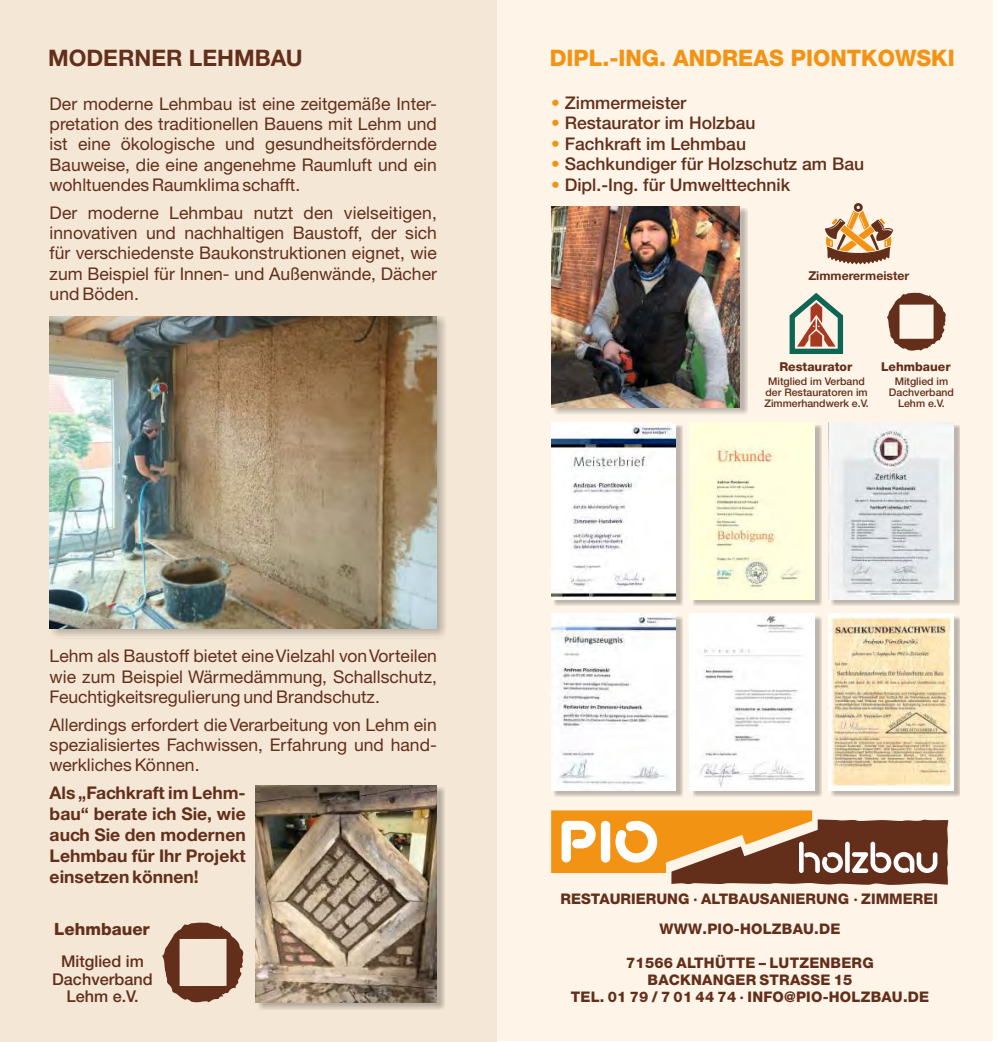
<style>
.page{position:relative;width:998px;height:1042px;background:#fff}
.page>*{position:absolute;margin:0;border:0;box-sizing:border-box;transform-origin:0 0}
.t1{font:800 22.75px "Helvetica Neue";color:#f39314}
.t2{font:700 22.75px "Helvetica Neue CE";color:#632f1b}
.t3{font:17.5px/20.3px "Helvetica Neue CE";color:#632f1b;text-align:justify}
.t4{font:500 17.5px "Helvetica Neue";color:#632f1b}
.t5{font:700 17.5px/21px "Helvetica Neue CE";color:#632f1b;text-align:justify}
.t6{font:800 16.8px "Helvetica Neue";color:#632f1b}
.t7{font:500 16.28px/17.2px "Helvetica Neue";color:#632f1b;text-align:center}
.t8{font:800 14.7px/17.3px "Helvetica Neue";letter-spacing:.015em;color:#632f1b;text-align:center}
.t9{font:800 12.25px "Helvetica Neue";color:#632f1b}
.t10{font:700 12.25px "Helvetica Neue CE";color:#632f1b}
.t11{font:500 10.5px/11px "Helvetica Neue";color:#632f1b;text-align:center}
.s1{color:#f39314}
</style>
<div class="page">
<div style="left:496px;top:0;width:496px;height:1041px;background:#fef4e8"></div>
<svg style="left:551px;top:810px;width:396px;height:75px"></svg>
<svg style="left:789px;top:293px;width:53px;height:61px"></svg>
<svg style="left:887px;top:292px;width:58px;height:59px"></svg>
<svg style="left:825px;top:203px;width:68px;height:61px"></svg>
<div style="left:553px;top:208px;width:194px;height:207px;background:#232120;opacity:.29"></div>
<img style="left:551px;top:206px;width:188px;height:201px">
<div style="left:831px;top:425px;width:128px;height:181px;background:#232120;opacity:.29"></div>
<img style="left:828px;top:422px;width:124px;height:177px">
<div style="left:692px;top:425px;width:129px;height:181px;background:#232120;opacity:.29"></div>
<img style="left:689px;top:422px;width:125px;height:177px">
<div style="left:554px;top:425px;width:128px;height:181px;background:#232120;opacity:.29"></div>
<img style="left:551px;top:422px;width:124px;height:177px">
<div style="left:692px;top:616px;width:129px;height:181px;background:#232120;opacity:.29"></div>
<img style="left:689px;top:613px;width:125px;height:177px">
<div style="left:831px;top:616px;width:128px;height:181px;background:#232120;opacity:.29"></div>
<img style="left:828px;top:613px;width:124px;height:177px">
<div style="left:554px;top:616px;width:128px;height:181px;background:#232120;opacity:.29"></div>
<img style="left:551px;top:613px;width:124px;height:177px">
<div style="left:0;top:0;width:496px;height:1042px;background:#f4e7d6"></div>
<svg style="left:162px;top:922px;width:82px;height:81px"></svg>
<div style="left:258px;top:788px;width:186px;height:222px;background:#232120;opacity:.29"></div>
<img style="left:255px;top:785px;width:182px;height:217px">
<div style="left:50px;top:316px;width:396px;height:322px;background:#232120;opacity:.29"></div>
<img style="left:50px;top:316px;width:387px;height:313px">
<h1 class="t2" style="left:48px;top:50px;width:256px">MODERNER LEHMBAU</h1>
<p class="t3" style="left:50px;top:96px;width:388px">Der moderne Lehmbau ist eine zeitgemäße Inter&shy;pretation des traditionellen Bauens mit Lehm und ist eine ökologische und gesundheitsfördernde Bauweise, die eine angenehme Raumluft und ein wohltuendes Raumklima schafft.</p>
<p class="t3" style="left:50px;top:204px;width:388px">Der moderne Lehmbau nutzt den vielseitigen, innovativen und nachhaltigen Baustoff, der sich für verschiedenste Baukonstruktionen eignet, wie zum Beispiel für Innen- und Außenwände, Dächer und Böden.</p>
<p class="t3" style="left:50px;top:648px;width:388px">Lehm als Baustoff bietet eine Vielzahl von Vorteilen wie zum Beispiel Wärmedämmung, Schallschutz, Feuchtigkeitsregulierung und Brandschutz.</p>
<p class="t3" style="left:50px;top:716px;width:388px">Allerdings erfordert die Verarbeitung von Lehm ein spezialisiertes Fachwissen, Erfahrung und hand&shy;werkliches Können.</p>
<p class="t5" style="left:50px;top:785px;width:197px">Als „Fachkraft im Lehm&shy;bau“ berate ich Sie, wie auch Sie den modernen Lehmbau für Ihr Projekt einsetzen können!</p>
<p class="t6" style="left:54px;top:922px;width:97px">Lehmbauer</p>
<p class="t7" style="left:52px;top:954px;width:102px">Mitglied im<br>Dachverband<br>Lehm e.V.</p>
<h1 class="t1" style="left:549px;top:49px;width:406px">DIPL.-ING. ANDREAS PIONTKOWSKI</h1>
<p class="t4" style="left:551px;top:95px;width:137px"><span class="s1">•</span> Zimmermeister</p>
<p class="t4" style="left:551px;top:116px;width:206px"><span class="s1">•</span> Restaurator im Holzbau</p>
<p class="t4" style="left:551px;top:136px;width:196px"><span class="s1">•</span> Fachkraft im Lehmbau</p>
<p class="t4" style="left:551px;top:157px;width:314px"><span class="s1">•</span> Sachkundiger für Holzschutz am Bau</p>
<p class="t4" style="left:551px;top:177px;width:240px"><span class="s1">•</span> Dipl.-Ing. für Umwelttechnik</p>
<p class="t10" style="left:808px;top:272px;width:102px">Zimmerermeister</p>
<p class="t9" style="left:779px;top:361px;width:74px">Restaurator</p>
<p class="t9" style="left:880px;top:361px;width:71px">Lehmbauer</p>
<p class="t11" style="left:888px;top:377px;width:66px">Mitglied im<br>Dachverband<br>Lehm e.V.</p>
<p class="t11" style="left:764px;top:377px;width:106px">Mitglied im Verband der Restauratoren im<br>Zimmerhandwerk e.V.</p>
<p class="t8" style="left:560px;top:885px;width:379px;line-height:29.9px">RESTAURIERUNG · ALTBAUSANIERUNG · ZIMMEREI<br>WWW.PIO-HOLZBAU.DE</p>
<p class="t8" style="left:570px;top:955px;width:360px">71566 ALTHÜTTE – LUTZENBERG<br>BACKNANGER STRASSE 15<br>TEL. 01 79 / 7 01 44 74 · INFO@PIO-HOLZBAU.DE</p>
</div>
